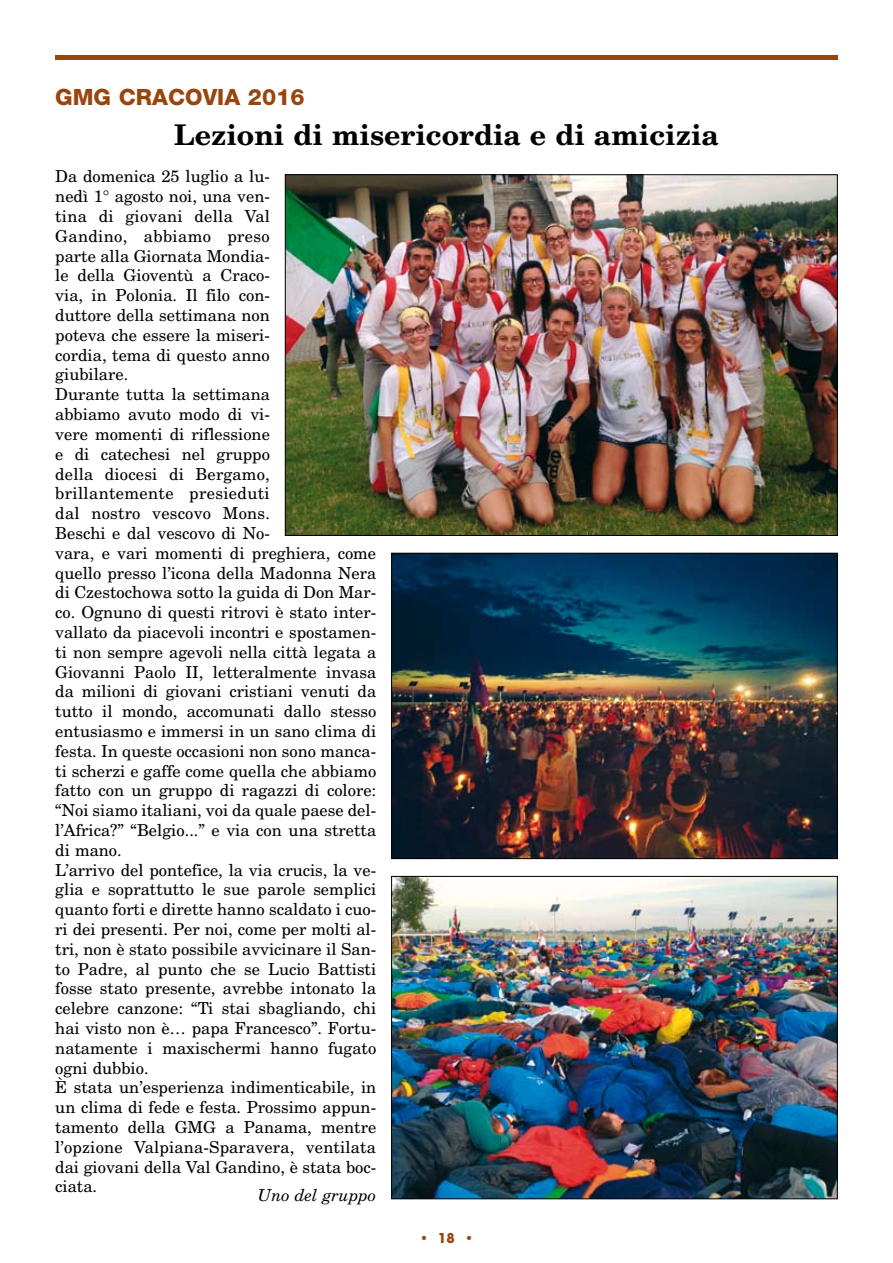
<style>
.page{position:relative;width:893px;height:1263px;background:#fff}
.page>*{position:absolute;margin:0;border:0;box-sizing:border-box;transform-origin:0 0}
.t1{font:700 28.5px "New Century Schlbk";color:#000}
.t2{font:800 22.5px "Helvetica Neue";color:#99460e}
.t3{font:16.5px/19.8px "New Century Schlbk";color:#000}
.t4{font:italic 16.5px "New Century Schlbk";color:#000}
.t5{font:700 13.5px "Avant Garde";color:#99460e}
</style>
<div class="page">
<div style="left:55px;top:55px;width:783px;height:5px;background:#99460e"></div>
<img style="left:287px;top:176px;width:549px;height:358px">
<img style="left:393px;top:555px;width:443px;height:302px">
<div style="left:391px;top:553px;width:447px;height:306px;border:1px solid #000"></div>
<img style="left:393px;top:878px;width:443px;height:319px">
<div style="left:391px;top:876px;width:447px;height:323px;border:1px solid #000"></div>
<h2 class="t2" style="left:55px;top:84px;width:251px">GMG CRACOVIA 2016</h2>
<h1 class="t1" style="left:174px;top:116px;width:546px">Lezioni di misericordia e di amicizia</h1>
<p class="t3" style="left:55px;top:166px;width:323px">Da domenica 25 luglio a lu-<br>nedì 1° agosto noi, una ven-<br>tina di giovani della Val<br>Gandino, abbiamo preso<br>parte alla Giornata Mondia-<br>le della Gioventù a Craco-<br>via, in Polonia. Il filo con-<br>duttore della settimana non<br>poteva che essere la miseri-<br>cordia, tema di questo anno<br>giubilare.<br>Durante tutta la settimana<br>abbiamo avuto modo di vi-<br>vere momenti di riflessione<br>e di catechesi nel gruppo<br>della diocesi di Bergamo, brillantemente presieduti<br>dal nostro vescovo Mons.<br>Beschi e dal vescovo di No-<br>vara, e vari momenti di preghiera, come quello presso l’icona della Madonna Nera di Czestochowa sotto la guida di Don Mar&shy;co. Ognuno di questi ritrovi è stato inter&shy;vallato da piacevoli incontri e spostamen&shy;ti non sempre agevoli nella città legata a Giovanni Paolo II, letteralmente invasa da milioni di giovani cristiani venuti da tutto il mondo, accomunati dallo stesso entusiasmo e immersi in un sano clima di festa. In queste occasioni non sono manca&shy;ti scherzi e gaffe come quella che abbiamo fatto con un gruppo di ragazzi di colore: “Noi siamo italiani, voi da quale paese del&shy;l’Africa?” “Belgio...” e via con una stretta di mano.<br>L’arrivo del pontefice, la via crucis, la ve&shy;glia e soprattutto le sue parole semplici quanto forti e dirette hanno scaldato i cuo&shy;ri dei presenti. Per noi, come per molti al&shy;tri, non è stato possibile avvicinare il San&shy;to Padre, al punto che se Lucio Battisti fosse stato presente, avrebbe intonato la celebre canzone: “Ti stai sbagliando, chi hai visto non è… papa Francesco”. Fortu&shy;natamente i maxischermi hanno fugato ogni dubbio.<br>È stata un’esperienza indimenticabile, in un clima di fede e festa. Prossimo appun&shy;tamento della GMG a Panama, mentre l’opzione Valpiana-Sparavera, ventilata dai giovani della Val Gandino, è stata boc&shy;ciata.</p>
<p class="t4" style="left:258px;top:1185px;width:120px">Uno del gruppo</p>
<p class="t5" style="left:419px;top:1230px;width:56px">• 18 •</p>
</div>
